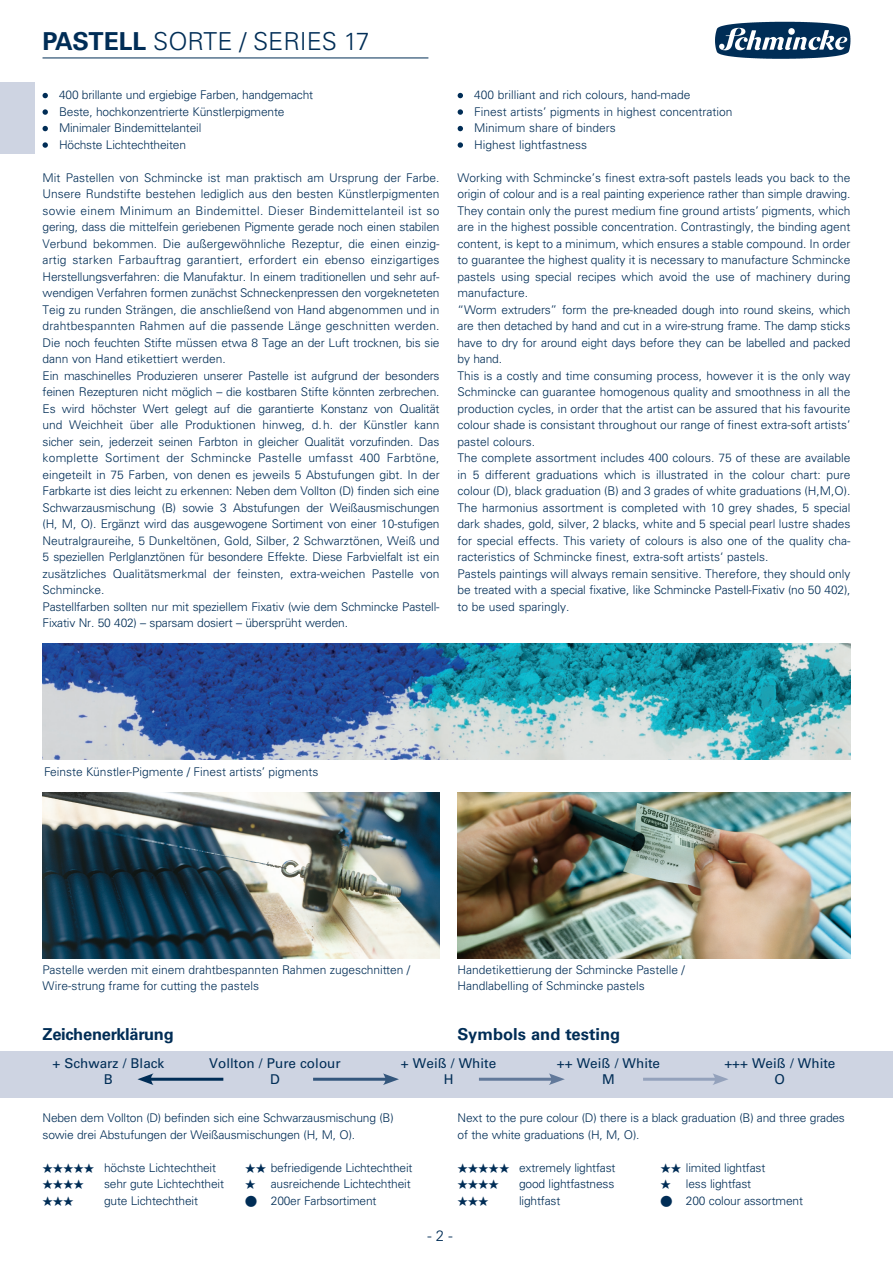
<style>
.page{position:relative;width:893px;height:1263px;background:#fff}
.page>*{position:absolute;margin:0;border:0;box-sizing:border-box;transform-origin:0 0}
.t1{font:300 24.75px "Univers LT Std";color:#002d56}
.t2{font:700 16.5px "Univers LT Std";letter-spacing:-.015em;color:#002d56}
.t3{font:300 15px "Univers LT Std";color:#002d56}
.t4{font:13.5px/16.2px "Univers LT Std";color:#002d56;text-align:center}
.t5{font:300 12px/16.5px "Univers LT Std";color:#002d56}
.t6{font:12px "Zapf Dingbats IT Cby BT";color:#002d56}
.s1{font-weight:700}
</style>
<div class="page">
<img style="left:715px;top:21px;width:136px;height:38px">
<hr style="left:43px;top:58px;width:385px;height:1px;background:#002d56">
<svg style="left:43px;top:93px;width:5px;height:5px"></svg>
<svg style="left:43px;top:109px;width:5px;height:6px"></svg>
<svg style="left:43px;top:126px;width:5px;height:5px"></svg>
<svg style="left:43px;top:142px;width:5px;height:6px"></svg>
<svg style="left:458px;top:93px;width:5px;height:5px"></svg>
<svg style="left:458px;top:109px;width:5px;height:6px"></svg>
<svg style="left:458px;top:126px;width:5px;height:5px"></svg>
<svg style="left:458px;top:142px;width:5px;height:6px"></svg>
<div style="left:0;top:1051px;width:893px;height:46px;background:#ced4e2"></div>
<hr style="left:148px;top:1078px;width:75px;height:3px;background:#002d56">
<svg style="left:137px;top:1073px;width:17px;height:12px"></svg>
<hr style="left:313px;top:1078px;width:76px;height:3px;background:#33567c">
<svg style="left:383px;top:1073px;width:16px;height:12px"></svg>
<hr style="left:479px;top:1078px;width:75px;height:3px;background:#62799a">
<svg style="left:549px;top:1073px;width:16px;height:12px"></svg>
<hr style="left:643px;top:1078px;width:75px;height:3px;background:#94a2bc">
<svg style="left:712px;top:1073px;width:16px;height:12px"></svg>
<div style="left:0;top:82px;width:34px;height:72px;background:#ced4e2"></div>
<img style="left:43px;top:792px;width:397px;height:166px">
<img style="left:458px;top:792px;width:392px;height:166px">
<img style="left:43px;top:644px;width:807px;height:115px">
<h1 class="t1" style="left:43px;top:26px;width:329px"><span class="s1">PASTELL</span> SORTE / SERIES 17</h1>
<p class="t5" style="left:59px;top:87px;width:256px">400 brillante und ergiebige Farben, handgemacht Beste, hochkonzentrierte Künstlerpigmente Minimaler Bindemittelanteil<br>Höchste Lichtechtheiten</p>
<p class="t5" style="left:43px;top:169px;width:399px">Mit Pastellen von Schmincke ist man praktisch am Ursprung der Farbe.<br>Unsere Rundstifte bestehen lediglich aus den besten Künstlerpigmenten sowie einem Minimum an Bindemittel. Dieser Bindemittelanteil ist so gering, dass die mittelfein geriebenen Pigmente gerade noch einen stabilen Verbund bekommen. Die außergewöhnliche Rezeptur, die einen einzig&shy;artig starken Farbauftrag garantiert, erfordert ein ebenso einzigartiges Herstellungsverfahren: die Manufaktur. In einem traditionellen und sehr auf&shy;wendigen Verfahren formen zunächst Schneckenpressen den vorgekneteten Teig zu runden Strängen, die anschließend von Hand abgenommen und in drahtbespannten Rahmen auf die passende Länge geschnitten werden.<br>Die noch feuchten Stifte müssen etwa 8 Tage an der Luft trocknen, bis sie dann von Hand etikettiert werden.<br>Ein maschinelles Produzieren unserer Pastelle ist aufgrund der besonders feinen Rezepturen nicht möglich – die kostbaren Stifte könnten zerbrechen.<br>Es wird höchster Wert gelegt auf die garantierte Konstanz von Qualität und Weichheit über alle Produktionen hinweg, d.h. der Künstler kann sicher sein, jederzeit seinen Farbton in gleicher Qualität vorzufinden. Das komplette Sortiment der Schmincke Pastelle umfasst 400 Farbtöne, eingeteilt in 75 Farben, von denen es jeweils 5 Abstufungen gibt. In der Farbkarte ist dies leicht zu erkennen: Neben dem Vollton (D) finden sich eine Schwarzausmischung (B) sowie 3 Abstufungen der Weißausmischungen (H, M, O). Ergänzt wird das ausgewogene Sortiment von einer 10-stufigen Neutralgraureihe, 5 Dunkeltönen, Gold, Silber, 2 Schwarztönen, Weiß und 5 speziellen Perlglanztönen für besondere Effekte. Diese Farbvielfalt ist ein zusätzliches Qualitätsmerkmal der feinsten, extra-weichen Pastelle von Schmincke.<br>Pastellfarben sollten nur mit speziellem Fixativ (wie dem Schmincke Pastell-Fixativ Nr. 50 402) – sparsam dosiert – übersprüht werden.</p>
<p class="t5" style="left:474px;top:87px;width:260px">400 brilliant and rich colours, hand-made<br>Finest artists’ pigments in highest concentration Minimum share of binders<br>Highest lightfastness</p>
<p class="t5" style="left:458px;top:169px;width:394px">Working with Schmincke’s finest extra-soft pastels leads you back to the origin of colour and is a real painting experience rather than simple drawing.<br>They contain only the purest medium fine ground artists’ pigments, which are in the highest possible concentration. Contrastingly, the binding agent content, is kept to a minimum, which ensures a stable compound. In order to guarantee the highest quality it is necessary to manufacture Schmincke pastels using special recipes which avoid the use of machinery during manufacture.<br>“Worm extruders” form the pre-kneaded dough into round skeins, which are then detached by hand and cut in a wire-strung frame. The damp sticks have to dry for around eight days before they can be labelled and packed by hand.<br>This is a costly and time consuming process, however it is the only way Schmincke can guarantee homogenous quality and smoothness in all the production cycles, in order that the artist can be assured that his favourite colour shade is consistant throughout our range of finest extra-soft artists’ pastel colours.<br>The complete assortment includes 400 colours. 75 of these are available in 5 different graduations which is illustrated in the colour chart: pure colour (D), black graduation (B) and 3 grades of white graduations (H,M,O).<br>The harmonius assortment is completed with 10 grey shades, 5 special dark shades, gold, silver, 2 blacks, white and 5 special pearl lustre shades for special effects. This variety of colours is also one of the quality cha&shy;racteristics of Schmincke finest, extra-soft artists‘ pastels.<br>Pastels paintings will always remain sensitive. Therefore, they should only be treated with a special fixative, like Schmincke Pastell-Fixativ (no 50 402), to be used sparingly.</p>
<p class="t5" style="left:44px;top:763px;width:276px">Feinste Künstler-Pigmente / Finest artists’ pigments</p>
<p class="t5" style="left:458px;top:961px;width:229px">Handetikettierung der Schmincke Pastelle /<br>Handlabelling of Schmincke pastels</p>
<p class="t5" style="left:43px;top:961px;width:369px">Pastelle werden mit einem drahtbespannten Rahmen zugeschnitten /<br>Wire-strung frame for cutting the pastels</p>
<h2 class="t2" style="left:43px;top:1024px;width:133px">Zeichenerklärung</h2>
<h2 class="t2" style="left:458px;top:1024px;width:164px">Symbols and testing</h2>
<p class="t4" style="left:53px;top:1055px;width:113px">+ Schwarz / Black<br>B</p>
<p class="t4" style="left:209px;top:1055px;width:133px">Vollton / Pure colour<br>D</p>
<p class="t4" style="left:401px;top:1055px;width:97px">+ Weiß / White<br>H</p>
<p class="t4" style="left:557px;top:1055px;width:105px">++ Weiß / White<br>M</p>
<p class="t4" style="left:724px;top:1055px;width:113px">+++ Weiß / White<br>O</p>
<p class="t5" style="left:43px;top:1110px;width:353px">Neben dem Vollton (D) befinden sich eine Schwarzausmischung (B) sowie drei Abstufungen der Weißausmischungen (H, M, O).</p>
<p class="t5" style="left:458px;top:1110px;width:389px">Next to the pure colour (D) there is a black graduation (B) and three grades of the white graduations (H, M, O).</p>
<p class="t5" style="left:43px;top:1159px;width:175px">★★★★★ höchste Lichtechtheit</p>
<p class="t6" style="left:43px;top:1178px;width:43px">★★★★</p>
<p class="t5" style="left:104px;top:1176px;width:122px">sehr gute Lichtechtheit</p>
<p class="t6" style="left:43px;top:1195px;width:33px">★★★</p>
<p class="t5" style="left:104px;top:1192px;width:95px">gute Lichtechtheit</p>
<p class="t5" style="left:245px;top:1159px;width:169px">★★ befriedigende Lichtechtheit</p>
<p class="t5" style="left:245px;top:1176px;width:167px">★ ausreichende Lichtechtheit</p>
<p class="t5" style="left:245px;top:1192px;width:133px">● 200er Farbsortiment</p>
<p class="t5" style="left:458px;top:1159px;width:159px">★★★★★ extremely lightfast</p>
<p class="t6" style="left:458px;top:1178px;width:43px">★★★★</p>
<p class="t5" style="left:519px;top:1176px;width:97px">good lightfastness</p>
<p class="t6" style="left:458px;top:1195px;width:33px">★★★</p>
<p class="t5" style="left:519px;top:1192px;width:43px">lightfast</p>
<p class="t5" style="left:660px;top:1159px;width:106px">★★ limited lightfast</p>
<p class="t5" style="left:660px;top:1176px;width:92px">★ less lightfast</p>
<p class="t5" style="left:660px;top:1192px;width:144px">● 200 colour assortment</p>
<p class="t3" style="left:428px;top:1226px;width:27px">- 2 -</p>
</div>
